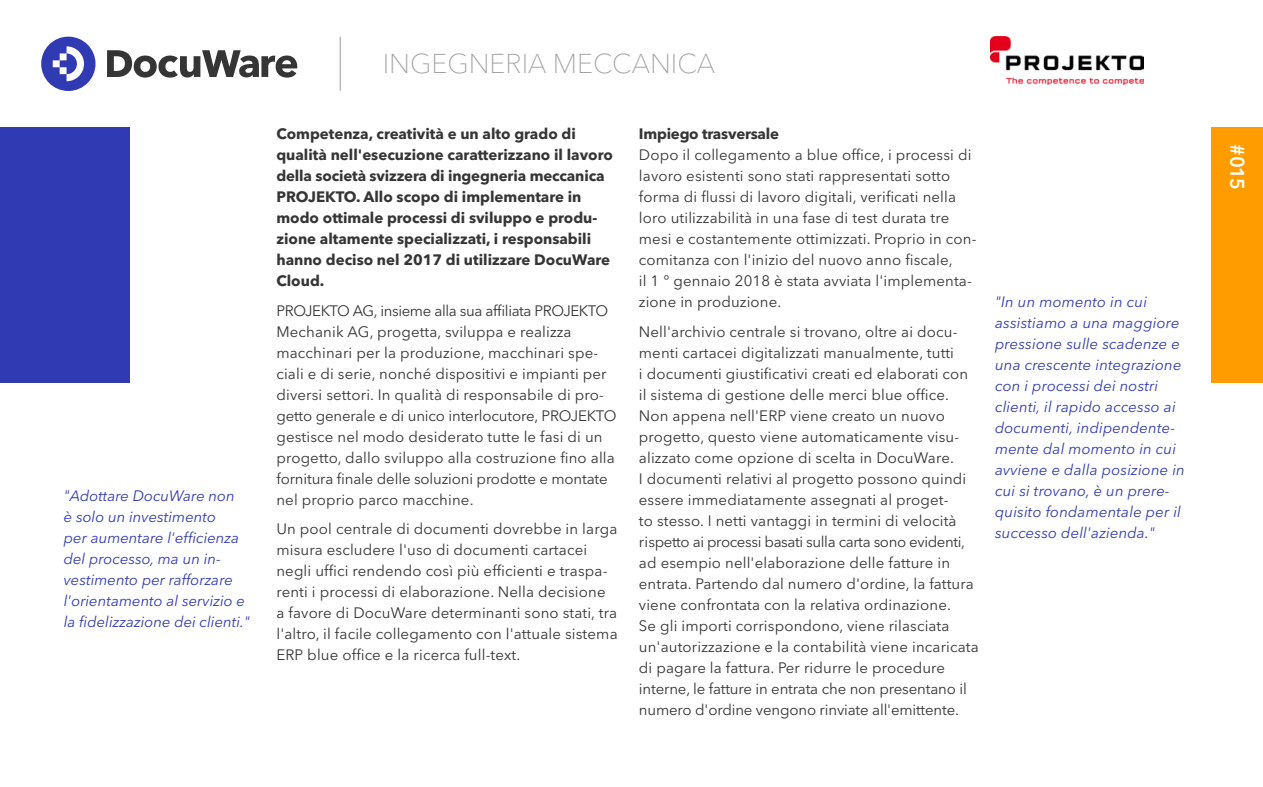
<style>
.page{position:relative;width:1263px;height:787px;background:#fff}
.page>*{position:absolute;margin:0;border:0;box-sizing:border-box;transform-origin:0 0}
.t1{font:100 27px "Avenir Next LT Pro";color:#9e9e9e}
.t2{font:600 19.5px "Avenir Next LT Pro";color:#fff}
.t3{font:15px/21px "Avenir Next LT Pro";letter-spacing:.01em;color:#353535}
.t4{font:italic 15px/21px "Avenir Next LT Pro";letter-spacing:.01em;color:#303ab2}
.t5{font:700 15px/21px "Avenir Next LT Pro";color:#353535}
</style>
<div class="page">
<div style="left:0;top:128px;width:130px;height:255px;background:#303ab2"></div>
<div style="left:1212px;top:128px;width:51px;height:255px;background:#ff9d00"></div>
<hr style="left:340px;top:37px;width:1px;height:54px;background:#9e9e9e">
<svg style="left:41px;top:37px;width:55px;height:54px"></svg>
<svg style="left:107px;top:50px;width:190px;height:28px"></svg>
<img style="left:990px;top:37px;width:153px;height:48px">
<p class="t4" style="left:64px;top:485px;width:188px">"Adottare DocuWare non<br>è solo un investimento<br>per aumentare l'efficienza del processo, ma un in&shy;vestimento per rafforzare l'orientamento al servizio e la fidelizzazione dei clienti."</p>
<h1 class="t1" style="left:383px;top:48px;width:334px">INGEGNERIA MECCANICA</h1>
<p class="t5" style="left:276px;top:123px;width:338px">Competenza, creatività e un alto grado di qualità nell'esecuzione caratterizzano il lavoro della società svizzera di ingegneria meccanica PROJEKTO. Allo scopo di implementare in modo ottimale processi di sviluppo e produ&shy;zione altamente specializzati, i responsabili hanno deciso nel 2017 di utilizzare DocuWare Cloud.</p>
<p class="t3" style="left:276px;top:300px;width:342px">PROJEKTO AG, insieme alla sua affiliata PROJEKTO Mechanik AG, progetta, sviluppa e realizza macchinari per la produzione, macchinari spe&shy;ciali e di serie, nonché dispositivi e impianti per diversi settori. In qualità di responsabile di pro&shy;getto generale e di unico interlocutore, PROJEKTO gestisce nel modo desiderato tutte le fasi di un progetto, dallo sviluppo alla costruzione fino alla fornitura finale delle soluzioni prodotte e montate nel proprio parco macchine.</p>
<p class="t3" style="left:276px;top:518px;width:343px">Un pool centrale di documenti dovrebbe in larga misura escludere l'uso di documenti cartacei negli uffici rendendo così più efficienti e traspa&shy;renti i processi di elaborazione. Nella decisione<br>a favore di DocuWare determinanti sono stati, tra l'altro, il facile collegamento con l'attuale sistema ERP blue office e la ricerca full-text.</p>
<p class="t5" style="left:639px;top:123px;width:142px">Impiego trasversale</p>
<p class="t3" style="left:639px;top:144px;width:339px">Dopo il collegamento a blue office, i processi di lavoro esistenti sono stati rappresentati sotto forma di flussi di lavoro digitali, verificati nella loro utilizzabilità in una fase di test durata tre mesi e costantemente ottimizzati. Proprio in con&shy;comitanza con l'inizio del nuovo anno fiscale,<br>il 1 ° gennaio 2018 è stata avviata l'implementa&shy;zione in produzione.</p>
<p class="t3" style="left:639px;top:321px;width:341px">Nell'archivio centrale si trovano, oltre ai docu&shy;menti cartacei digitalizzati manualmente, tutti<br>i documenti giustificativi creati ed elaborati con il sistema di gestione delle merci blue office.<br>Non appena nell'ERP viene creato un nuovo progetto, questo viene automaticamente visu&shy;alizzato come opzione di scelta in DocuWare.<br>I documenti relativi al progetto possono quindi essere immediatamente assegnati al proget-<br>to stesso. I netti vantaggi in termini di velocità rispetto ai processi basati sulla carta sono evidenti, ad esempio nell'elaborazione delle fatture in entrata. Partendo dal numero d'ordine, la fattura viene confrontata con la relativa ordinazione.<br>Se gli importi corrispondono, viene rilasciata un'autorizzazione e la contabilità viene incaricata di pagare la fattura. Per ridurre le procedure interne, le fatture in entrata che non presentano il numero d'ordine vengono rinviate all'emittente.</p>
<p class="t4" style="left:995px;top:291px;width:191px">"In un momento in cui assistiamo a una maggiore pressione sulle scadenze e una crescente integrazione con i processi dei nostri clienti, il rapido accesso ai documenti, indipendente&shy;mente dal momento in cui avviene e dalla posizione in cui si trovano, è un prere&shy;quisito fondamentale per il successo dell'azienda."</p>
<h2 class="t2" style="left:1249px;top:144px;width:47px;rotate:90deg">#015</h2>
</div>
